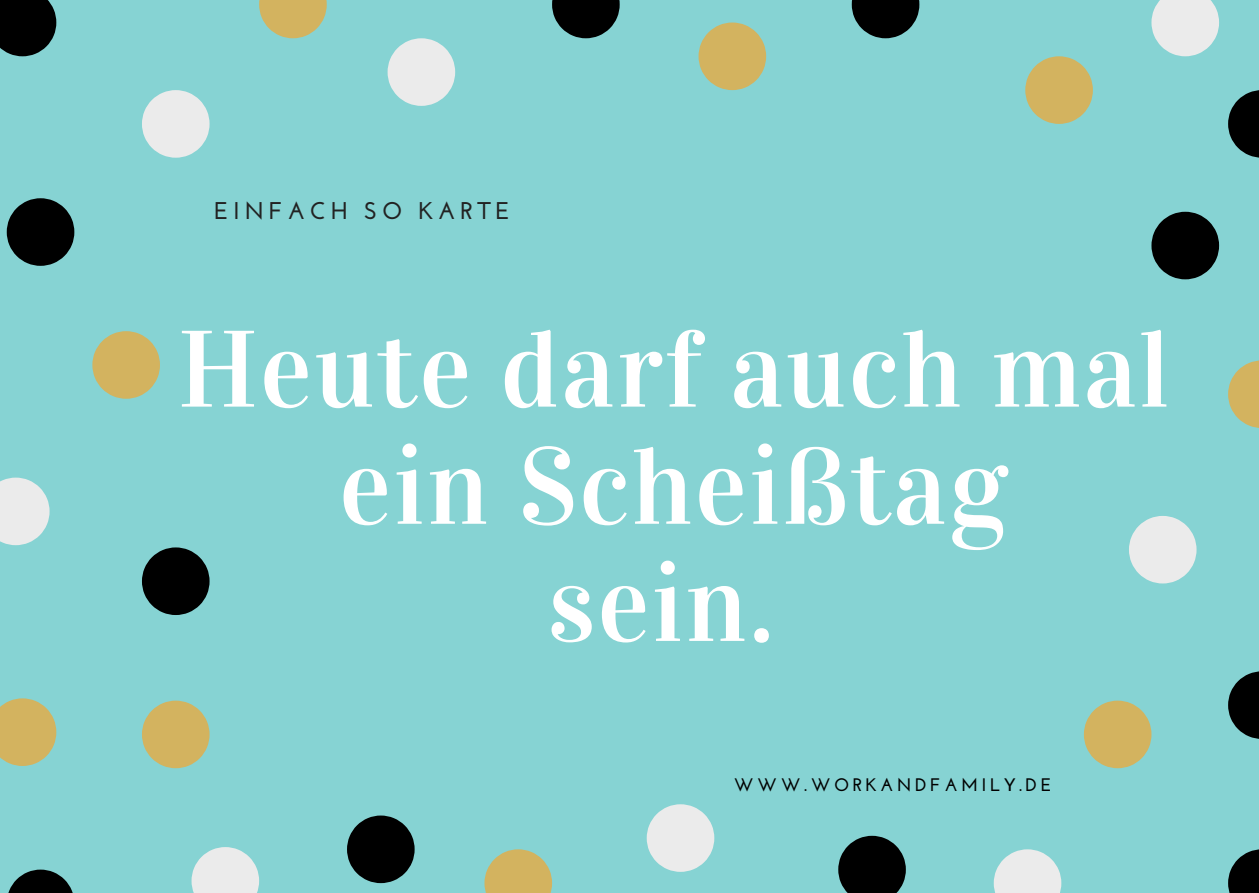
<style>
.page{position:relative;width:1259px;height:893px;background:#86d3d3}
.page>*{position:absolute;margin:0;border:0;box-sizing:border-box;transform-origin:0 0}
.t1{font:108.9px/117px "Vidaloka";letter-spacing:.02em;color:#fff;text-align:center}
.t2{font:700 24.3px "Josefin Sans";letter-spacing:.19em;color:#222}
.t3{font:700 18px "Josefin Sans";letter-spacing:.19em;color:#000}
</style>
<div class="page">
<svg style="left:259px;top:0;width:68px;height:38px"></svg>
<svg style="left:142px;top:90px;width:67px;height:68px"></svg>
<svg style="left:552px;top:0;width:67px;height:38px"></svg>
<svg style="left:852px;top:0;width:67px;height:38px"></svg>
<svg style="left:1151px;top:0;width:68px;height:56px"></svg>
<svg style="left:1151px;top:212px;width:68px;height:67px"></svg>
<svg style="left:1129px;top:516px;width:67px;height:67px"></svg>
<svg style="left:387px;top:38px;width:68px;height:68px"></svg>
<svg style="left:1228px;top:671px;width:31px;height:68px"></svg>
<svg style="left:1228px;top:849px;width:31px;height:44px"></svg>
<svg style="left:993px;top:849px;width:68px;height:44px"></svg>
<svg style="left:838px;top:836px;width:68px;height:57px"></svg>
<svg style="left:0;top:0;width:56px;height:56px;background:#0e1616"></svg>
<svg style="left:7px;top:198px;width:67px;height:68px"></svg>
<svg style="left:142px;top:547px;width:67px;height:68px"></svg>
<svg style="left:0;top:478px;width:50px;height:67px;background:#dae7e7"></svg>
<svg style="left:191px;top:847px;width:68px;height:46px"></svg>
<svg style="left:8px;top:870px;width:65px;height:23px"></svg>
<svg style="left:347px;top:815px;width:67px;height:68px"></svg>
<svg style="left:647px;top:804px;width:67px;height:68px"></svg>
<svg style="left:698px;top:23px;width:68px;height:67px"></svg>
<svg style="left:1025px;top:56px;width:68px;height:68px"></svg>
<svg style="left:1228px;top:360px;width:31px;height:68px"></svg>
<svg style="left:1084px;top:701px;width:67px;height:67px"></svg>
<svg style="left:92px;top:331px;width:68px;height:68px"></svg>
<svg style="left:142px;top:701px;width:67px;height:67px"></svg>
<svg style="left:0;top:698px;width:56px;height:68px"></svg>
<svg style="left:484px;top:849px;width:68px;height:44px"></svg>
<svg style="left:1228px;top:90px;width:31px;height:68px"></svg>
<p class="t2" style="left:214px;top:200px;width:297px">EINFACH SO KARTE</p>
<p class="t1" style="left:178px;top:312px;width:993px">Heute darf auch mal ein Scheißtag<br>sein.</p>
<p class="t3" style="left:734px;top:777px;width:319px">WWW.WORKANDFAMILY.DE</p>
</div>
